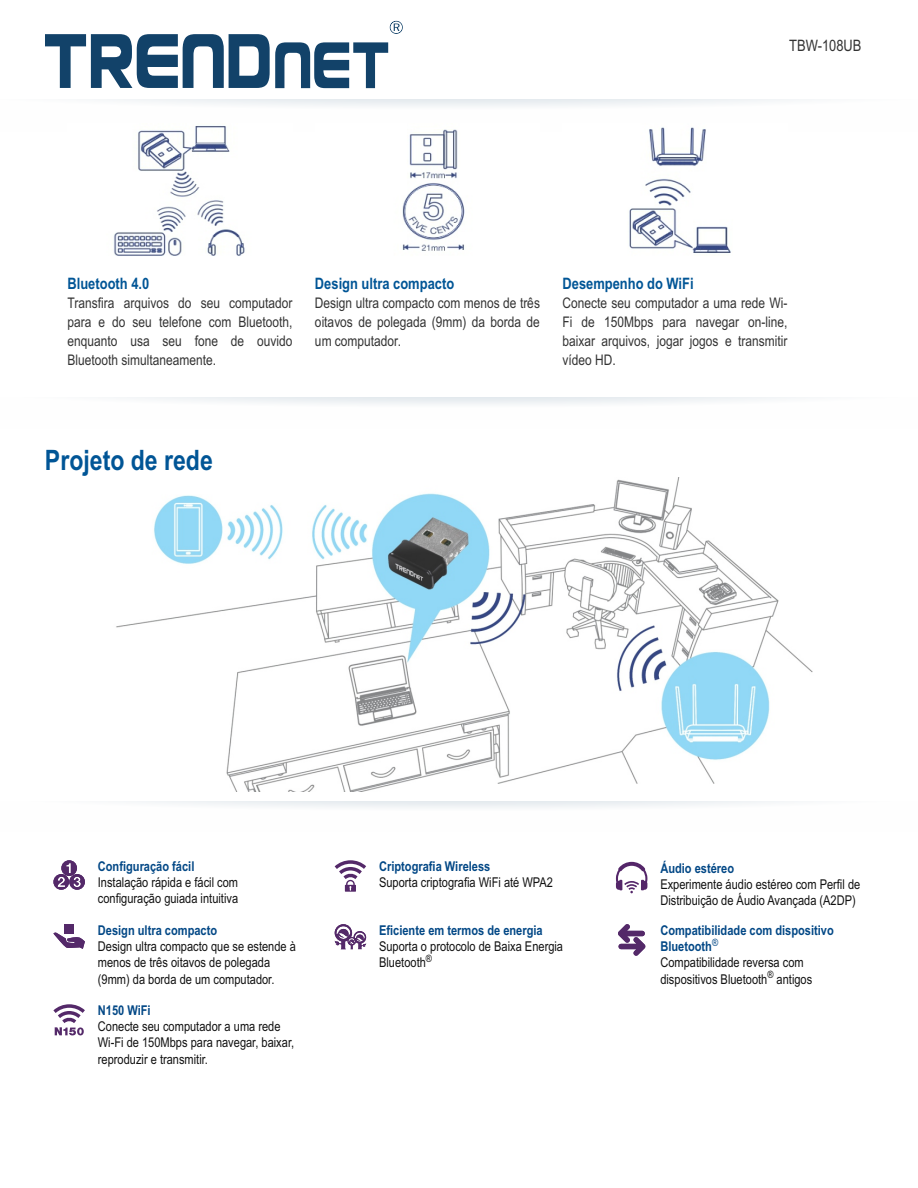
<style>
.page{position:relative;width:918px;height:1188px;background:#fff}
.page>*{position:absolute;margin:0;border:0;box-sizing:border-box;transform-origin:0 0}
.t1{font:700 28.2px "Arial Narrow";color:#005596}
.t2{font:700 15.75px "Arial Narrow";color:#005596}
.t3{font:15.75px "Arial Narrow";color:#333}
.t4{font:14.7px/19px "Arial Narrow";color:#333;text-align:justify}
.t5{font:13.5px/16.2px "Arial Narrow";color:#111}
.t6{font:700 13.5px "Arial Narrow";color:#034886}
.s1{font-weight:700;color:#034886}
</style>
<div class="page">
<svg style="left:106px;top:99px;width:693px;height:7px"></svg>
<img style="left:113px;top:126px;width:132px;height:130px">
<img style="left:402px;top:129px;width:63px;height:122px">
<img style="left:629px;top:127px;width:102px;height:126px">
<svg style="left:145px;top:398px;width:632px;height:6px"></svg>
<img style="left:116px;top:477px;width:697px;height:315px">
<svg style="left:137px;top:801px;width:648px;height:7px"></svg>
<svg style="left:53px;top:860px;width:32px;height:30px"></svg>
<svg style="left:53px;top:932px;width:32px;height:17px"></svg>
<div style="left:64px;top:924px;width:10px;height:10px;background:#542969"></div>
<svg style="left:53px;top:1004px;width:32px;height:31px"></svg>
<svg style="left:335px;top:860px;width:31px;height:32px"></svg>
<svg style="left:335px;top:924px;width:31px;height:25px"></svg>
<svg style="left:616px;top:862px;width:31px;height:31px"></svg>
<svg style="left:618px;top:924px;width:27px;height:32px"></svg>
<svg style="left:45px;top:21px;width:358px;height:67px"></svg>
<p class="t3" style="left:789px;top:39px;width:74px">TBW-108UB</p>
<p class="t2" style="left:68px;top:278px;width:83px">Bluetooth 4.0</p>
<p class="t4" style="left:68px;top:295px;width:226px">Transfira arquivos do seu computador para e do seu telefone com Bluetooth, enquanto usa seu fone de ouvido Bluetooth simultaneamente.</p>
<p class="t2" style="left:315px;top:278px;width:141px">Design ultra compacto</p>
<p class="t4" style="left:315px;top:295px;width:226px">Design ultra compacto com menos de três oitavos de polegada (9mm) da borda de um computador.</p>
<p class="t2" style="left:563px;top:278px;width:133px">Desempenho do WiFi</p>
<p class="t4" style="left:563px;top:295px;width:226px">Conecte seu computador a uma rede Wi-Fi de 150Mbps para navegar on-line, baixar arquivos, jogar jogos e transmitir vídeo HD.</p>
<h1 class="t1" style="left:45px;top:450px;width:169px">Projeto de rede</h1>
<p class="t6" style="left:98px;top:861px;width:98px">Configuração fácil</p>
<p class="t5" style="left:98px;top:876px;width:142px">Instalação rápida e fácil com configuração guiada intuitiva</p>
<p class="t6" style="left:98px;top:925px;width:121px">Design ultra compacto</p>
<p class="t5" style="left:98px;top:940px;width:200px">Design ultra compacto que se estende à menos de três oitavos de polegada (9mm) da borda de um computador.</p>
<p class="t6" style="left:98px;top:1005px;width:54px">N150 WiFi</p>
<p class="t5" style="left:98px;top:1020px;width:198px">Conecte seu computador a uma rede<br>Wi-Fi de 150Mbps para navegar, baixar, reproduzir e transmitir.</p>
<p class="t6" style="left:379px;top:861px;width:113px">Criptografia Wireless</p>
<p class="t5" style="left:379px;top:876px;width:175px">Suporta criptografia WiFi até WPA2</p>
<p class="t6" style="left:379px;top:925px;width:165px">Eficiente em termos de energia</p>
<p class="t5" style="left:379px;top:940px;width:186px">Suporta o protocolo de Baixa Energia<br>Bluetooth<sup>®</sup></p>
<p class="t6" style="left:660px;top:863px;width:75px">Áudio estéreo</p>
<p class="t5" style="left:660px;top:877px;width:201px">Experimente áudio estéreo com Perfil de<br>Distribuição de Áudio Avançada (A2DP)</p>
<p class="t5" style="left:660px;top:923px;width:175px"><span class="s1">Compatibilidade com dispositivo<br>Bluetooth</span><sup>®<br></sup>Compatibilidade reversa com dispositivos Bluetooth<sup>®</sup> antigos</p>
</div>
